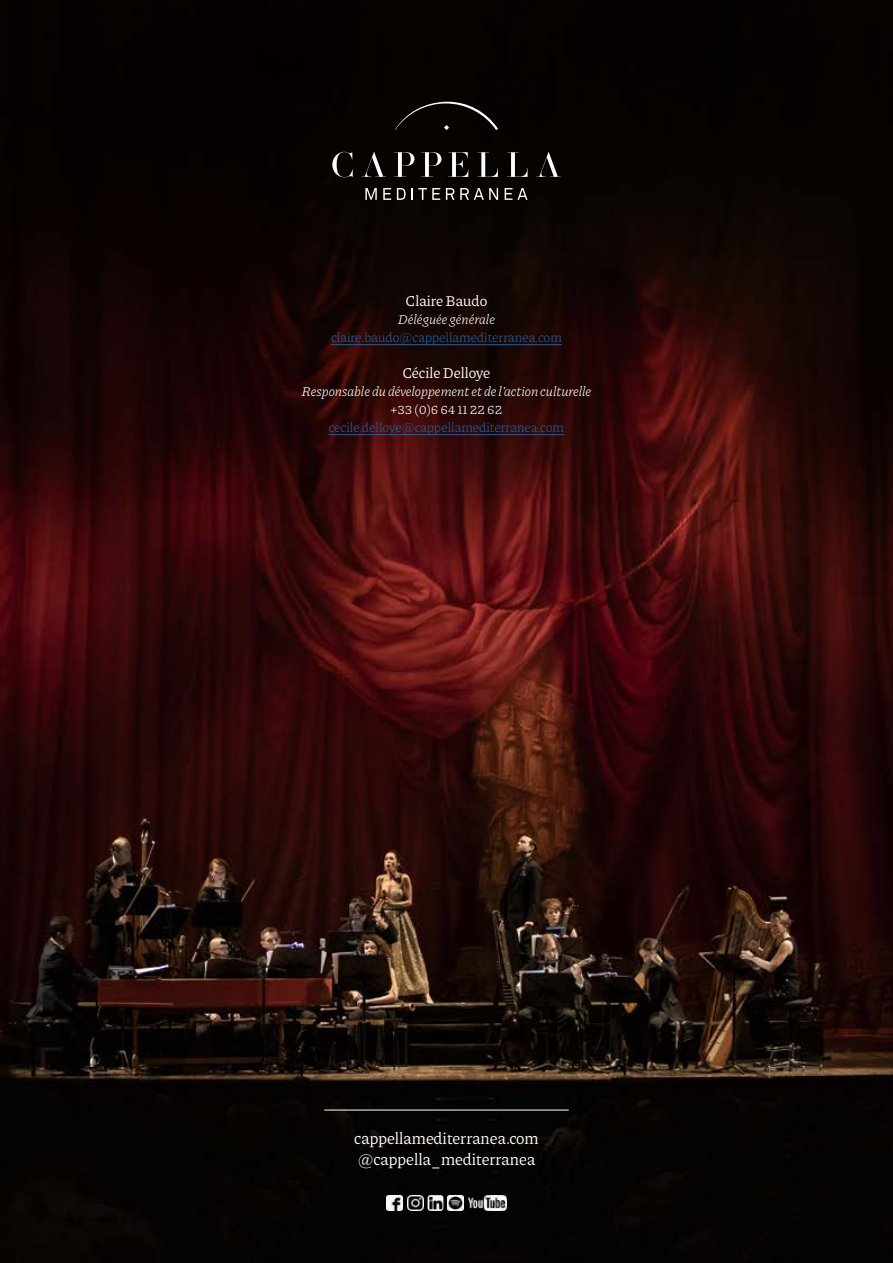
<style>
.page{position:relative;width:893px;height:1263px;background:#fff}
.page>*{position:absolute;margin:0;border:0;box-sizing:border-box;transform-origin:0 0}
.t1{font:100 16.5px/21px "Piazzolla";color:#fff}
.t2{font:100 15px "Piazzolla";color:#fff}
.t3{font:100 13.5px "Piazzolla";color:#215e9e}
.t4{font:italic 100 13.5px "Piazzolla";color:#fff}
.t5{font:100 13.5px "Piazzolla";color:#fff}
</style>
<div class="page">
<img style="left:0;top:0;width:893px;height:1263px">
<hr style="left:324px;top:1110px;width:245px;height:1px;background:#fff">
<svg style="left:395px;top:102px;width:103px;height:28px;background:#181412"></svg>
<svg style="left:383px;top:188px;width:8px;height:12px"></svg>
<svg style="left:365px;top:188px;width:12px;height:12px"></svg>
<svg style="left:446px;top:188px;width:8px;height:12px"></svg>
<svg style="left:397px;top:188px;width:43px;height:12px"></svg>
<svg style="left:505px;top:188px;width:23px;height:12px"></svg>
<svg style="left:460px;top:188px;width:38px;height:12px"></svg>
<svg style="left:332px;top:152px;width:21px;height:25px"></svg>
<svg style="left:394px;top:152px;width:20px;height:25px"></svg>
<svg style="left:362px;top:152px;width:24px;height:25px"></svg>
<svg style="left:421px;top:152px;width:20px;height:25px"></svg>
<svg style="left:536px;top:152px;width:25px;height:25px"></svg>
<svg style="left:507px;top:152px;width:20px;height:25px"></svg>
<svg style="left:448px;top:152px;width:20px;height:25px"></svg>
<svg style="left:478px;top:152px;width:20px;height:25px"></svg>
<img style="left:387px;top:1195px;width:16px;height:16px">
<img style="left:407px;top:1195px;width:16px;height:16px">
<img style="left:428px;top:1195px;width:15px;height:16px">
<img style="left:448px;top:1195px;width:16px;height:16px">
<img style="left:468px;top:1195px;width:38px;height:16px">
<hr style="left:331px;top:344px;width:231px;height:1px;background:#215e9e">
<hr style="left:329px;top:434px;width:235px;height:1px;background:#215e9e">
<p class="t2" style="left:406px;top:292px;width:83px">Claire Baudo</p>
<p class="t4" style="left:398px;top:311px;width:99px">Déléguée générale</p>
<p class="t3" style="left:331px;top:329px;width:232px">claire.baudo@cappellamediterranea.com</p>
<p class="t2" style="left:403px;top:364px;width:89px">Cécile Delloye</p>
<p class="t4" style="left:302px;top:383px;width:291px">Responsable du développement et de l’action culturelle</p>
<p class="t5" style="left:391px;top:401px;width:113px">+33 (0)6 64 11 22 62</p>
<p class="t3" style="left:329px;top:419px;width:237px">cecile.delloye@cappellamediterranea.com</p>
<p class="t1" style="left:354px;top:1128px;width:186px">cappellamediterranea.com @cappella_mediterranea</p>
</div>
